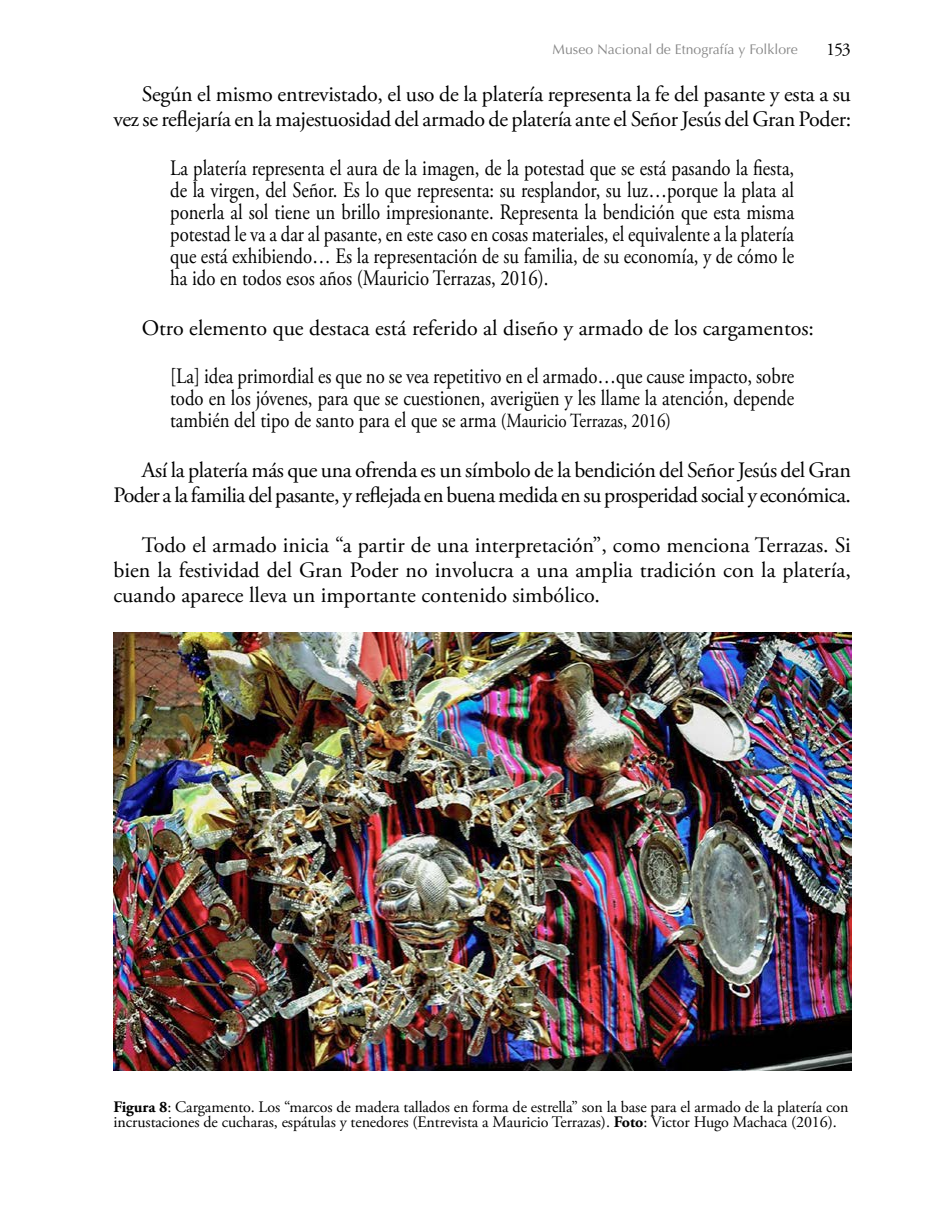
<style>
.page{position:relative;width:936px;height:1219px;background:#fff}
.page>*{position:absolute;margin:0;border:0;box-sizing:border-box;transform-origin:0 0}
.t1{font:22px/22px "Adobe Garamond Pro";letter-spacing:-.01em;color:#000;text-align:justify;scale:.85 1}
.t2{font:22px/25px "Adobe Garamond Pro";letter-spacing:-.01em;color:#000;text-align:right}
.t3{font:22px/25px "Adobe Garamond Pro";letter-spacing:-.03em;color:#000;text-align:right}
.t4{font:18px "Adobe Garamond Pro";color:#000}
.t5{font:16px/15px "Adobe Garamond Pro";letter-spacing:-.005em;color:#000}
.t6{font:14px "Optima LT Std";color:#878787}
.s1{font-size:20px}
.s2{font-weight:700}
</style>
<div class="page">
<img style="left:113px;top:633px;width:738px;height:438px">
<p class="t6" style="left:552px;top:41px;width:247px">Museo Nacional de Etnografía y Folklore</p>
<p class="t4" style="left:826px;top:38px;width:26px">153</p>
<p class="t2" style="left:113px;top:82px;width:739px">Según el mismo entrevistado, el uso de la platería representa la fe del pasante y esta a su vez se reflejaría en la majestuosidad del armado de platería ante el Señor Jesús del Gran Poder:</p>
<p class="t1" style="left:170px;top:157px;width:735px">La platería representa el aura de la imagen, de la potestad que se está pasando la fiesta, de la virgen, del Señor. Es lo que representa: su resplandor, su luz…porque la plata al ponerla al sol tiene un brillo impresionante. Representa la bendición que esta misma potestad le va a dar al pasante, en este caso en cosas materiales, el equivalente a la platería que está exhibiendo… Es la representación de su familia, de su economía, y de cómo le ha ido en todos esos años (Mauricio Terrazas, 2016).</p>
<p class="t2" style="left:142px;top:316px;width:673px">Otro elemento que destaca está referido al diseño y armado de los cargamentos:</p>
<p class="t1" style="left:170px;top:366px;width:735px">[La] idea primordial es que no se vea repetitivo en el armado…que cause impacto, sobre todo en los jóvenes, para que se cuestionen, averigüen y les llame la atención, depende también del tipo de santo para el que se arma <span class="s1">(Mauricio Terrazas, 2016)</span></p>
<p class="t3" style="left:113px;top:458px;width:739px">Así la platería más que una ofrenda es un símbolo de la bendición del Señor Jesús del Gran<br>Poder a la familia del pasante, y reflejada en buena medida en su prosperidad social y económica.</p>
<p class="t2" style="left:113px;top:533px;width:739px;text-align:justify;text-indent:28px">Todo el armado inicia “a partir de una interpretación”, como menciona Terrazas. Si bien la festividad del Gran Poder no involucra a una amplia tradición con la platería, cuando aparece lleva un importante contenido simbólico.</p>
<p class="t5" style="left:113px;top:1100px;width:736px"><span class="s2">Figura 8</span>: Cargamento. Los “marcos de madera tallados en forma de estrella” son la base para el armado de la platería con incrustaciones de cucharas, espátulas y tenedores (Entrevista a Mauricio Terrazas). <span class="s2">Foto</span>: Victor Hugo Machaca (2016).</p>
</div>
